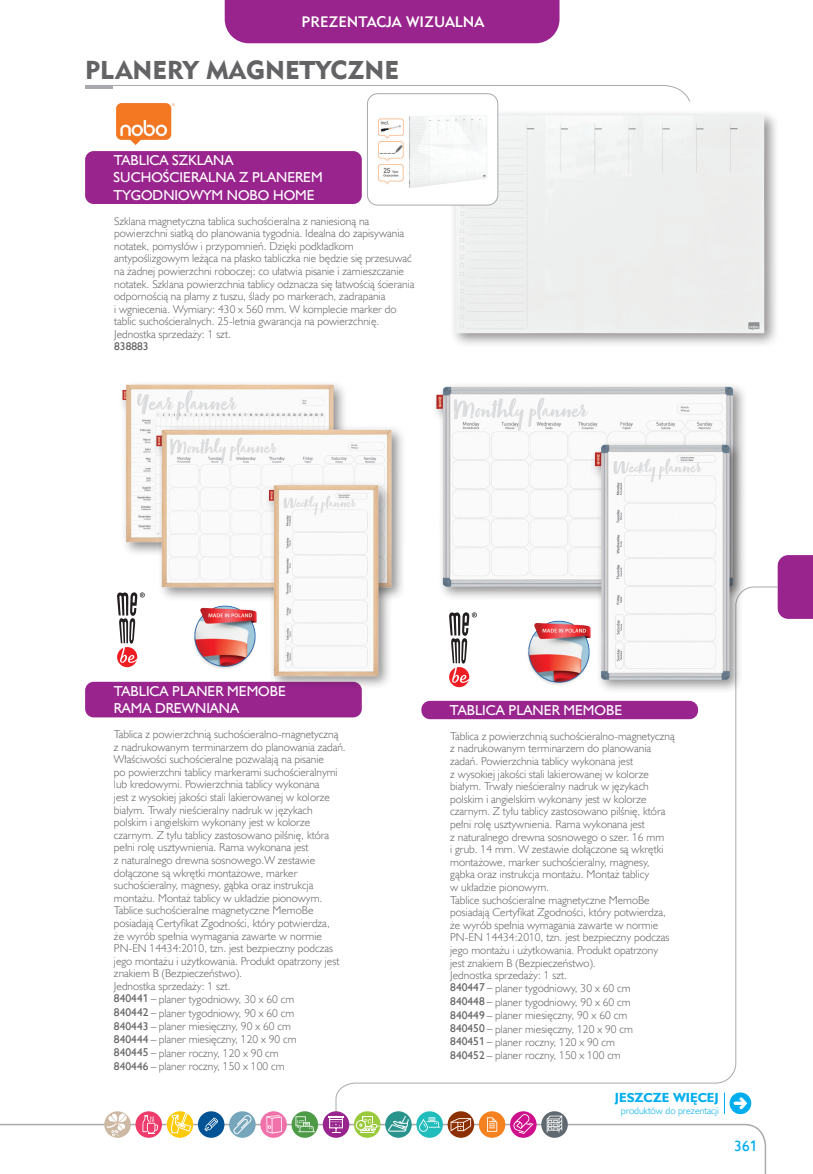
<style>
.page{position:relative;width:813px;height:1174px;background:#fff}
.page>*{position:absolute;margin:0;border:0;box-sizing:border-box;transform-origin:0 0}
.SPIS_TRŚCI_OK{font:25.65px "Geometric 415 Blk EU";color:#636366}
.t1{font:15.3px "Humanst 521 EU";color:#00aeef}
.t2{font:15.15px "Geometric 415 Md EU";color:#fff}
.Nazwa_modułu_A{font:14.4px "Humanst 521 EU";color:#fff}
.Nazwa_modułu_B{font:14.4px "Humanst 521 EU";color:#fff}
.Nazwa_modułu_C{font:14.4px "Humanst 521 EU";color:#fff}
.t3{font:700 13.2px "Humanst 521 EU";color:#00aeef}
.opis_produktów{font:11.4px/12.6px "Humanst 521 Lt EU";color:#636366}
.opis_produktów-2{font:11.4px "Humanst 521 EU";color:#636366}
.t4{font:9.9px "Humanst 521 Lt EU";color:#00aeef}
.s1{font-family:"Humanst 521 EU"}
</style>
<div class="page">
<div style="left:224px;top:0;width:335px;height:43px;background:#99248e"></div>
<svg style="left:85px;top:85px;width:605px;height:17px"></svg>
<hr style="left:85px;top:86px;width:28px;height:3px;background:#a8a9ad">
<svg style="left:0;top:1123px;width:766px;height:51px"></svg>
<svg style="left:335px;top:613px;width:417px;height:502px"></svg>
<div style="left:416px;top:1111px;width:26px;height:26px;background:#21bdbd;border-radius:50%"></div>
<svg style="left:419px;top:1117px;width:21px;height:14px"></svg>
<div style="left:510px;top:1111px;width:26px;height:26px;background:#cf108c;border-radius:50%"></div>
<svg style="left:513px;top:1114px;width:20px;height:20px"></svg>
<div style="left:478px;top:1111px;width:27px;height:26px;background:#f58220;border-radius:50%"></div>
<svg style="left:487px;top:1117px;width:10px;height:14px"></svg>
<svg style="left:447px;top:1111px;width:27px;height:26px"></svg>
<svg style="left:450px;top:1118px;width:21px;height:13px"></svg>
<div style="left:354px;top:1111px;width:26px;height:26px;background:#99ca3b;border-radius:50%"></div>
<div style="left:355px;top:1120px;width:11px;height:10px;border:1px solid #fff;border-radius:50%"></div>
<svg style="left:359px;top:1115px;width:21px;height:18px"></svg>
<div style="left:322px;top:1111px;width:27px;height:26px;background:#99248e;border-radius:50%"></div>
<svg style="left:328px;top:1115px;width:15px;height:18px"></svg>
<svg style="left:291px;top:1111px;width:27px;height:26px"></svg>
<svg style="left:295px;top:1116px;width:20px;height:16px"></svg>
<svg style="left:260px;top:1111px;width:27px;height:26px"></svg>
<svg style="left:266px;top:1115px;width:15px;height:18px"></svg>
<div style="left:229px;top:1111px;width:26px;height:26px;background:#76a6bc;border-radius:50%"></div>
<svg style="left:233px;top:1114px;width:19px;height:20px"></svg>
<div style="left:198px;top:1111px;width:26px;height:26px;background:#005495;border-radius:50%"></div>
<svg style="left:204px;top:1117px;width:14px;height:14px"></svg>
<svg style="left:385px;top:1111px;width:26px;height:26px"></svg>
<svg style="left:388px;top:1115px;width:20px;height:16px"></svg>
<div style="left:541px;top:1111px;width:26px;height:26px;background:#5f696f;border-radius:50%"></div>
<svg style="left:546px;top:1115px;width:16px;height:17px"></svg>
<svg style="left:167px;top:1111px;width:28px;height:33px"></svg>
<div style="left:135px;top:1111px;width:27px;height:26px;background:#ef3b6b;border-radius:50%"></div>
<svg style="left:142px;top:1115px;width:16px;height:18px"></svg>
<svg style="left:104px;top:1111px;width:27px;height:26px"></svg>
<svg style="left:107px;top:1113px;width:19px;height:23px"></svg>
<svg style="left:729px;top:1092px;width:21px;height:22px"></svg>
<svg style="left:733px;top:1097px;width:13px;height:12px"></svg>
<svg style="left:723px;top:1092px;width:1px;height:22px"></svg>
<div style="left:449px;top:109px;width:330px;height:239px;background:#231f20;opacity:.5"></div>
<div style="left:455px;top:115px;width:309px;height:218px;background:#edeeee"></div>
<div style="left:85px;top:151px;width:276px;height:53px;background:#99248e;border-radius:9px"></div>
<img style="left:116px;top:103px;width:59px;height:42px">
<img style="left:367px;top:94px;width:130px;height:111px">
<div style="left:367px;top:93px;width:131px;height:112px;border:1px solid #a8a9ad;border-radius:10px"></div>
<div style="left:85px;top:682px;width:276px;height:35px;background:#99248e;border-radius:9px"></div>
<img style="left:122px;top:384px;width:223px;height:169px">
<img style="left:153px;top:409px;width:245px;height:189px">
<div style="left:264px;top:481px;width:129px;height:209px;background:#231f20;opacity:.5"></div>
<img style="left:209px;top:484px;width:239px;height:193px">
<svg style="left:117px;top:592px;width:28px;height:75px"></svg>
<div style="left:421px;top:701px;width:276px;height:18px;background:#99248e;border-radius:9px"></div>
<img style="left:431px;top:385px;width:309px;height:220px">
<div style="left:589px;top:439px;width:154px;height:255px;background:#231f20;opacity:.5"></div>
<img style="left:522px;top:444px;width:290px;height:237px">
<svg style="left:448px;top:612px;width:28px;height:75px"></svg>
<img style="left:188px;top:597px;width:73px;height:75px">
<img style="left:522px;top:613px;width:73px;height:75px">
<h3 class="t2" style="left:301px;top:12px;width:184px">PREZENTACJA WIZUALNA</h3>
<p class="SPIS_TRŚCI_OK" style="left:85px;top:54px;width:315px">PLANERY MAGNETYCZNE</p>
<p class="Nazwa_modułu_A" style="left:114px;top:151px;width:121px">TABLICA SZKLANA</p>
<p class="Nazwa_modułu_B" style="left:114px;top:169px;width:210px">SUCHOŚCIERALNA Z PLANEREM</p>
<p class="Nazwa_modułu_C" style="left:114px;top:186px;width:202px">TYGODNIOWYM NOBO HOME</p>
<p class="opis_produktów" style="left:114px;top:214px;width:302px">Szklana magnetyczna tablica suchościeralna z naniesioną na powierzchni siatką do planowania tygodnia. Idealna do zapisywania notatek, pomysłów i przypomnień. Dzięki podkładkom antypoślizgowym leżąca na płasko tabliczka nie będzie się przesuwać na żadnej powierzchni roboczej; co ułatwia pisanie i zamieszczanie notatek. Szklana powierzchnia tablicy odznacza się łatwością ścierania odpornością na plamy z tuszu, ślady po markerach, zadrapania<br>i wgniecenia. Wymiary: 430 x 560 mm. W komplecie marker do tablic suchościeralnych. 25-letnia gwarancja na powierzchnię.<br>Jednostka sprzedaży: 1 szt.</p>
<p class="opis_produktów-2" style="left:114px;top:339px;width:36px">838883</p>
<p class="Nazwa_modułu_A" style="left:114px;top:682px;width:174px">TABLICA PLANER MEMOBE</p>
<p class="Nazwa_modułu_A" style="left:114px;top:699px;width:127px">RAMA DREWNIANA</p>
<p class="opis_produktów" style="left:114px;top:727px;width:233px">Tablica z powierzchnią suchościeralno-magnetyczną z nadrukowanym terminarzem do planowania zadań.<br>Właściwości suchościeralne pozwalają na pisanie<br>po powierzchni tablicy markerami suchościeralnymi lub kredowymi. Powierzchnia tablicy wykonana<br>jest z wysokiej jakości stali lakierowanej w kolorze białym. Trwały nieścieralny nadruk w językach polskim i angielskim wykonany jest w kolorze czarnym. Z tyłu tablicy zastosowano pilśnię, która pełni rolę usztywnienia. Rama wykonana jest<br>z naturalnego drewna sosnowego.W zestawie dołączone są wkrętki montażowe, marker suchościeralny, magnesy, gąbka oraz instrukcja montażu. Montaż tablicy w układzie pionowym.<br>Tablice suchościeralne magnetyczne MemoBe posiadają Certyfikat Zgodności, który potwierdza,<br>że wyrób spełnia wymagania zawarte w normie PN-EN 14434:2010, tzn. jest bezpieczny podczas jego montażu i użytkowania. Produkt opatrzony jest znakiem B (Bezpieczeństwo).</p>
<p class="opis_produktów" style="left:114px;top:979px;width:118px">Jednostka sprzedaży: 1 szt.</p>
<p class="opis_produktów" style="left:114px;top:992px;width:182px"><span class="s1">840441</span> – planer tygodniowy, 30 x 60 cm</p>
<p class="opis_produktów" style="left:114px;top:1006px;width:182px"><span class="s1">840442</span> – planer tygodniowy, 90 x 60 cm</p>
<p class="opis_produktów" style="left:114px;top:1019px;width:178px"><span class="s1">840443</span> – planer miesięczny, 90 x 60 cm</p>
<p class="opis_produktów" style="left:114px;top:1033px;width:184px"><span class="s1">840444</span> – planer miesięczny, 120 x 90 cm</p>
<p class="opis_produktów" style="left:114px;top:1046px;width:166px"><span class="s1">840445</span> – planer roczny, 120 x 90 cm</p>
<p class="opis_produktów" style="left:114px;top:1059px;width:172px"><span class="s1">840446</span> – planer roczny, 150 x 100 cm</p>
<p class="Nazwa_modułu_A" style="left:449px;top:701px;width:174px">TABLICA PLANER MEMOBE</p>
<p class="opis_produktów" style="left:450px;top:729px;width:226px">Tablica z powierzchnią suchościeralno-magnetyczną z nadrukowanym terminarzem do planowania zadań. Powierzchnia tablicy wykonana jest<br>z wysokiej jakości stali lakierowanej w kolorze białym. Trwały nieścieralny nadruk w językach polskim i angielskim wykonany jest w kolorze czarnym. Z tyłu tablicy zastosowano pilśnię, która pełni rolę usztywnienia. Rama wykonana jest<br>z naturalnego drewna sosnowego o szer. 16 mm<br>i grub. 14 mm. W zestawie dołączone są wkrętki montażowe, marker suchościeralny, magnesy, gąbka oraz instrukcja montażu. Montaż tablicy<br>w układzie pionowym.<br>Tablice suchościeralne magnetyczne MemoBe posiadają Certyfikat Zgodności, który potwierdza, że wyrób spełnia wymagania zawarte w normie PN-EN 14434:2010, tzn. jest bezpieczny podczas jego montażu i użytkowania. Produkt opatrzony jest znakiem B (Bezpieczeństwo).</p>
<p class="opis_produktów" style="left:450px;top:968px;width:118px">Jednostka sprzedaży: 1 szt.</p>
<p class="opis_produktów" style="left:450px;top:981px;width:182px"><span class="s1">840447</span> – planer tygodniowy, 30 x 60 cm</p>
<p class="opis_produktów" style="left:450px;top:995px;width:182px"><span class="s1">840448</span> – planer tygodniowy, 90 x 60 cm</p>
<p class="opis_produktów" style="left:450px;top:1008px;width:178px"><span class="s1">840449</span> – planer miesięczny, 90 x 60 cm</p>
<p class="opis_produktów" style="left:450px;top:1022px;width:184px"><span class="s1">840450</span> – planer miesięczny, 120 x 90 cm</p>
<p class="opis_produktów" style="left:450px;top:1035px;width:166px"><span class="s1">840451</span> – planer roczny, 120 x 90 cm</p>
<p class="opis_produktów" style="left:450px;top:1048px;width:172px"><span class="s1">840452</span> – planer roczny, 150 x 100 cm</p>
<p class="t3" style="left:614px;top:1089px;width:105px">JESZCZE WIĘCEJ</p>
<p class="t4" style="left:620px;top:1104px;width:99px">produktów do prezentacji</p>
<h2 class="t1" style="left:734px;top:1136px;width:25px">361</h2>
</div>
